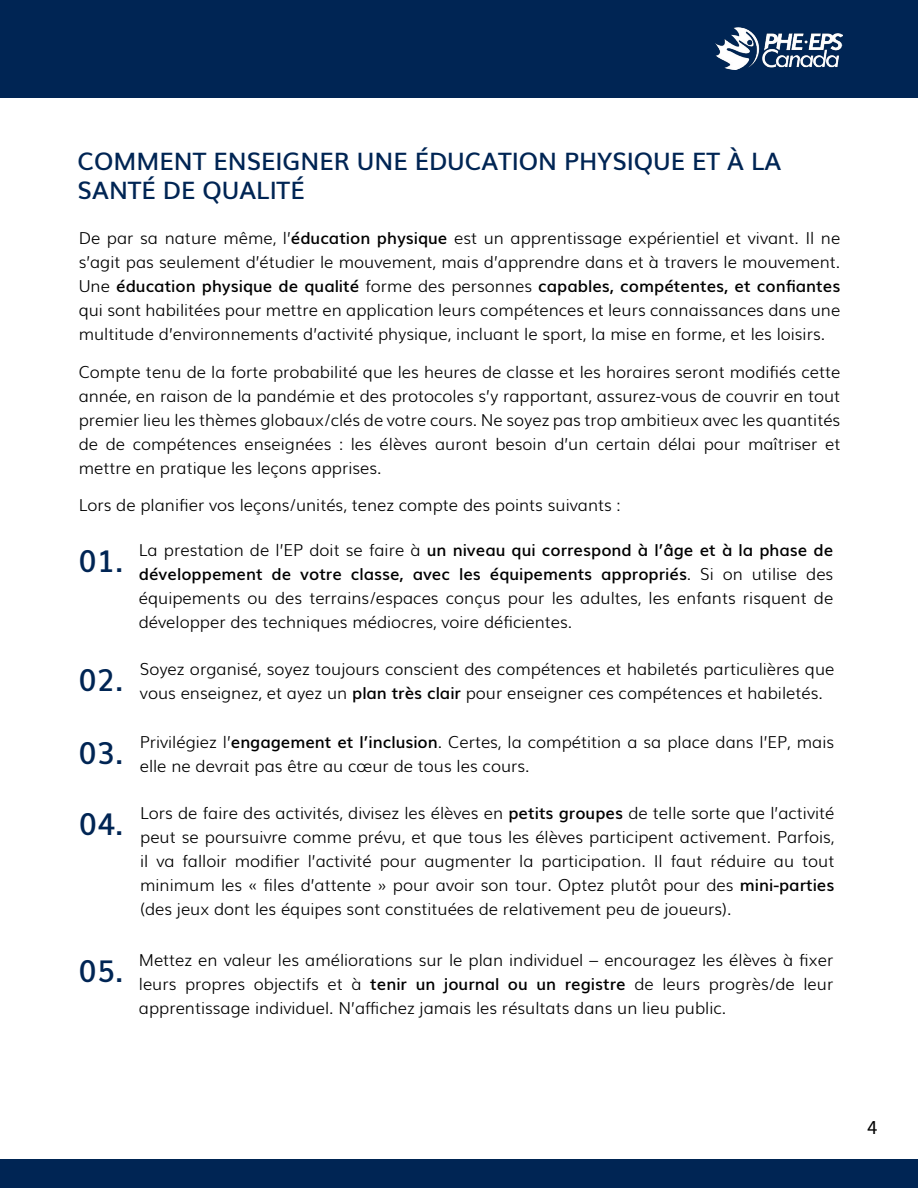
<style>
.page{position:relative;width:918px;height:1188px;background:#fff}
.page>*{position:absolute;margin:0;border:0;box-sizing:border-box;transform-origin:0 0}
.t1{font:600 30px "Muli";color:#002554}
.t2{font:600 24px/28.8px "Muli";color:#002554}
.t3{font:18px "Muli";color:#000}
.t4{font:300 16.5px/24px "Muli";color:#000;text-align:justify}
.s1{font-weight:600}
</style>
<div class="page">
<div style="left:0;top:0;width:918px;height:97px;background:#002554"></div>
<div style="left:0;top:1160px;width:918px;height:28px;background:#002554"></div>
<img style="left:715px;top:28px;width:127px;height:42px">
<h2 class="t2" style="left:78px;top:146px;width:705px">COMMENT ENSEIGNER UNE ÉDUCATION PHYSIQUE ET À LA<br>SANTÉ DE QUALITÉ</h2>
<p class="t4" style="left:79px;top:225px;width:763px">De par sa nature même, l’<span class="s1">éducation physique</span> est un apprentissage expérientiel et vivant. Il ne s’agit pas seulement d’étudier le mouvement, mais d’apprendre dans et à travers le mouvement.<br>Une <span class="s1">éducation physique de qualité</span> forme des personnes <span class="s1">capables, compétentes, et confiantes </span>qui sont habilitées pour mettre en application leurs compétences et leurs connaissances dans une multitude d’environnements d’activité physique, incluant le sport, la mise en forme, et les loisirs.</p>
<p class="t4" style="left:79px;top:359px;width:763px">Compte tenu de la forte probabilité que les heures de classe et les horaires seront modifiés cette année, en raison de la pandémie et des protocoles s’y rapportant, assurez-vous de couvrir en tout premier lieu les thèmes globaux/clés de votre cours. Ne soyez pas trop ambitieux avec les quantités de de compétences enseignées : les élèves auront besoin d’un certain délai pour maîtriser et mettre en pratique les leçons apprises.</p>
<p class="t4" style="left:79px;top:492px;width:544px">Lors de planifier vos leçons/unités, tenez compte des points suivants :</p>
<h1 class="t1" style="left:79px;top:537px;width:46px">01.</h1>
<p class="t4" style="left:139px;top:537px;width:696px">La prestation de l’EP doit se faire à <span class="s1">un niveau qui correspond à l’âge et à la phase de développement de votre classe, avec les équipements appropriés</span>. Si on utilise des équipements ou des terrains/espaces conçus pour les adultes, les enfants risquent de développer des techniques médiocres, voire déficientes.</p>
<h1 class="t1" style="left:79px;top:655px;width:46px">02.</h1>
<p class="t4" style="left:140px;top:656px;width:696px">Soyez organisé, soyez toujours conscient des compétences et habiletés particulières que vous enseignez, et ayez un <span class="s1">plan très clair</span> pour enseigner ces compétences et habiletés.</p>
<h1 class="t1" style="left:79px;top:728px;width:46px">03.</h1>
<p class="t4" style="left:140px;top:729px;width:696px">Privilégiez l’<span class="s1">engagement et l’inclusion</span>. Certes, la compétition a sa place dans l’EP, mais elle ne devrait pas être au cœur de tous les cours.</p>
<h1 class="t1" style="left:79px;top:799px;width:46px">04.</h1>
<p class="t4" style="left:140px;top:799px;width:696px">Lors de faire des activités, divisez les élèves en <span class="s1">petits groupes</span> de telle sorte que l’activité peut se poursuivre comme prévu, et que tous les élèves participent activement. Parfois, il va falloir modifier l’activité pour augmenter la participation. Il faut réduire au tout minimum les « files d’attente » pour avoir son tour. Optez plutôt pour des <span class="s1">mini-parties </span>(des jeux dont les équipes sont constituées de relativement peu de joueurs).</p>
<h1 class="t1" style="left:79px;top:946px;width:46px">05.</h1>
<p class="t4" style="left:139px;top:947px;width:696px">Mettez en valeur les améliorations sur le plan individuel – encouragez les élèves à fixer leurs propres objectifs et à <span class="s1">tenir un journal ou un registre</span> de leurs progrès/de leur apprentissage individuel. N’affichez jamais les résultats dans un lieu public.</p>
<p class="t3" style="left:867px;top:1112px;width:12px">4</p>
</div>
